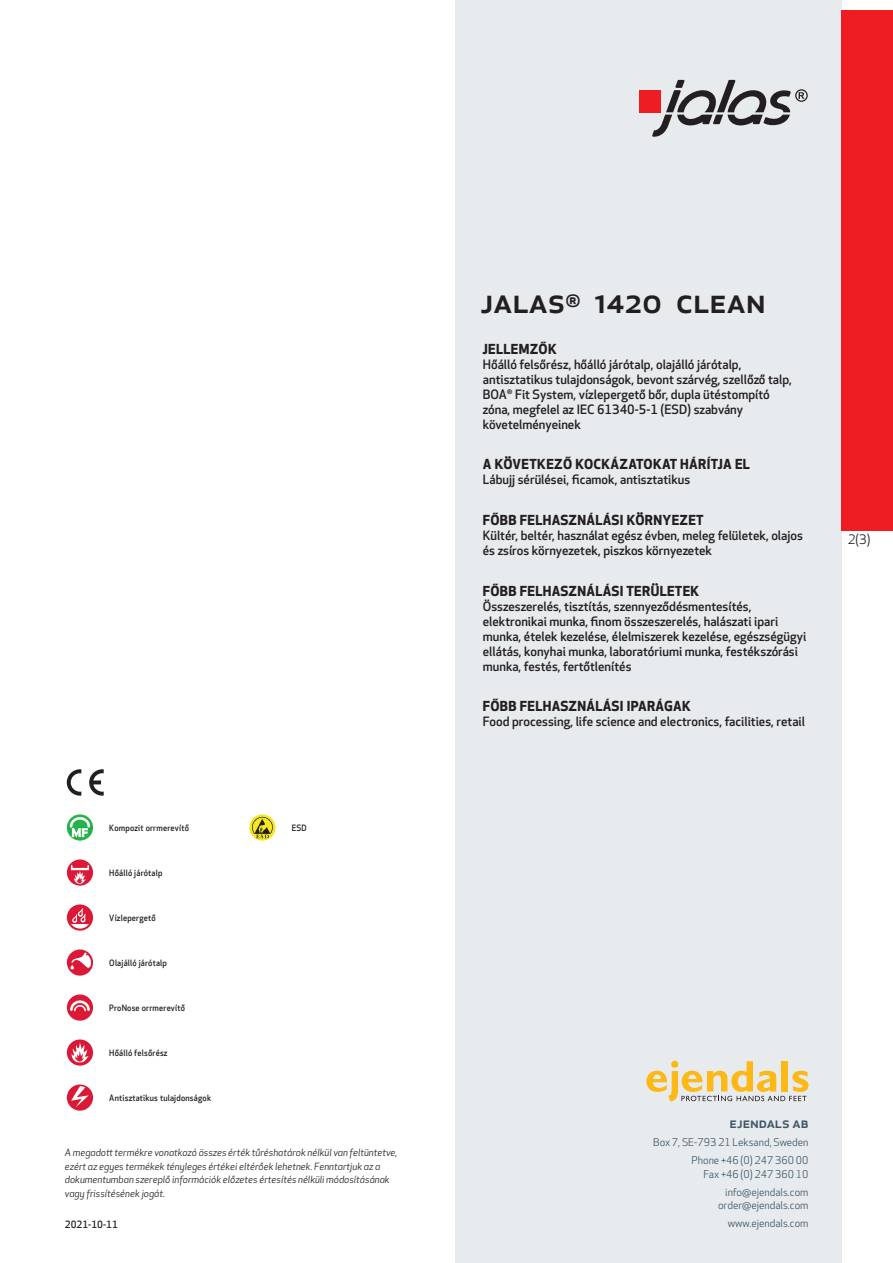
<style>
.page{position:relative;width:893px;height:1263px;background:#fff}
.page>*{position:absolute;margin:0;border:0;box-sizing:border-box;transform-origin:0 0}
.prodname{font:500 34.5px "Apex New";color:#231f20}
.t1{font:500 15px "Apex New";color:#405968}
.Funktion_body{font:700 13.5px "Apex New";letter-spacing:.025em;color:#231f20}
.t2{font:12.75px "Apex New";color:#231f20}
.Funktion_body-2{font:500 12.6px/15px "Apex New";color:#231f20}
.t3{font:10.5px/18px "Apex New";color:#405968;text-align:right}
.t4{font:italic 9.75px/13.5px "Apex New";color:#231f20}
.t5{font:500 9.75px "Apex New";color:#231f20}
.Funktion_body-3{font:500 8.55px "Apex New";letter-spacing:.025em;color:#231f20;scale:.95 1}
</style>
<div class="page">
<div style="left:455px;top:0;width:387px;height:1263px;background:#e8ebee"></div>
<svg style="left:646px;top:1061px;width:162px;height:40px"></svg>
<div style="left:842px;top:11px;width:51px;height:520px;background:#ee1d23"></div>
<div style="left:639px;top:90px;width:22px;height:22px;background:#ee1d23"></div>
<svg style="left:652px;top:80px;width:156px;height:57px"></svg>
<svg style="left:67px;top:814px;width:26px;height:27px"></svg>
<svg style="left:70px;top:817px;width:20px;height:20px"></svg>
<svg style="left:67px;top:859px;width:26px;height:27px"></svg>
<svg style="left:71px;top:865px;width:18px;height:19px"></svg>
<svg style="left:67px;top:904px;width:26px;height:27px"></svg>
<svg style="left:71px;top:908px;width:18px;height:20px"></svg>
<svg style="left:67px;top:949px;width:26px;height:27px"></svg>
<svg style="left:70px;top:952px;width:21px;height:17px"></svg>
<div style="left:67px;top:994px;width:26px;height:27px;background:#db1836;border-radius:50%"></div>
<svg style="left:70px;top:1000px;width:20px;height:11px"></svg>
<svg style="left:67px;top:1039px;width:26px;height:27px"></svg>
<svg style="left:71px;top:1042px;width:18px;height:20px"></svg>
<svg style="left:67px;top:1084px;width:26px;height:27px"></svg>
<svg style="left:71px;top:1086px;width:18px;height:21px"></svg>
<svg style="left:249px;top:814px;width:26px;height:26px"></svg>
<svg style="left:252px;top:817px;width:21px;height:21px"></svg>
<svg style="left:89px;top:769px;width:15px;height:27px"></svg>
<svg style="left:67px;top:769px;width:14px;height:27px"></svg>
<p class="Funktion_body-3" style="left:109px;top:822px;width:85px">Kompozit orrmerevítő</p>
<p class="Funktion_body-3" style="left:109px;top:867px;width:57px">Hőálló járótalp</p>
<p class="Funktion_body-3" style="left:109px;top:912px;width:50px">Vízlepergető</p>
<p class="Funktion_body-3" style="left:109px;top:957px;width:62px">Olajálló járótalp</p>
<p class="Funktion_body-3" style="left:109px;top:1002px;width:81px">ProNose orrmerevítő</p>
<p class="Funktion_body-3" style="left:109px;top:1047px;width:63px">Hőálló felsőrész</p>
<p class="Funktion_body-3" style="left:109px;top:1092px;width:109px">Antisztatikus tulajdonságok</p>
<p class="Funktion_body-3" style="left:292px;top:822px;width:17px">ESD</p>
<p class="t4" style="left:65px;top:1146px;width:334px">A megadott termékre vonatkozó összes érték tűréshatárok nélkül van feltüntetve, ezért az egyes termékek tényleges értékei eltérőek lehetnek. Fenntartjuk az a dokumentumban szereplő információk előzetes értesítés nélküli módosításának vagy frissítésének jogát.</p>
<p class="t5" style="left:65px;top:1218px;width:54px">2021-10-11</p>
<p class="prodname" style="left:480px;top:277px;width:287px">JALAS<sup>®</sup> 1420 CLEAN</p>
<p class="Funktion_body" style="left:483px;top:339px;width:75px">JELLEMZŐK</p>
<p class="Funktion_body-2" style="left:483px;top:356px;width:311px">Hőálló felsőrész, hőálló járótalp, olajálló járótalp, antisztatikus tulajdonságok, bevont szárvég, szellőző talp, BOA<sup>®</sup> Fit System, vízlepergető bőr, dupla ütéstompító zóna, megfelel az IEC 61340-5-1 (ESD) szabvány követelményeinek</p>
<p class="Funktion_body" style="left:483px;top:455px;width:269px">A KÖVETKEZŐ KOCKÁZATOKAT HÁRÍTJA EL</p>
<p class="Funktion_body-2" style="left:483px;top:472px;width:209px">Lábujj sérülései, ficamok, antisztatikus</p>
<p class="Funktion_body" style="left:483px;top:510px;width:222px">FŐBB FELHASZNÁLÁSI KÖRNYEZET</p>
<p class="Funktion_body-2" style="left:483px;top:528px;width:322px">Kültér, beltér, használat egész évben, meleg felületek, olajos és zsíros környezetek, piszkos környezetek</p>
<p class="Funktion_body" style="left:483px;top:581px;width:218px">FŐBB FELHASZNÁLÁSI TERÜLETEK</p>
<p class="Funktion_body-2" style="left:483px;top:598px;width:325px">Összeszerelés, tisztítás, szennyeződésmentesítés, elektronikai munka, finom összeszerelés, halászati ipari munka, ételek kezelése, élelmiszerek kezelése, egészségügyi ellátás, konyhai munka, laboratóriumi munka, festékszórási munka, festés, fertőtlenítés</p>
<p class="Funktion_body" style="left:483px;top:697px;width:209px">FŐBB FELHASZNÁLÁSI IPARÁGAK</p>
<p class="Funktion_body-2" style="left:483px;top:714px;width:324px">Food processing, life science and electronics, facilities, retail</p>
<p class="t2" style="left:848px;top:531px;width:24px">2(3)</p>
<p class="t1" style="left:729px;top:1113px;width:80px">ejendals ab</p>
<p class="t3" style="left:653px;top:1133px;width:157px">Box 7, SE-793 21 Leksand, Sweden<br>Phone +46 (0) 247 360 00</p>
<p class="t3" style="left:703px;top:1165px;width:107px">Fax +46 (0) 247 360 10 info@ejendals.com</p>
<p class="t3" style="left:718px;top:1196px;width:92px">order@ejendals.com</p>
<p class="t3" style="left:728px;top:1215px;width:82px">www.ejendals.com</p>
</div>
